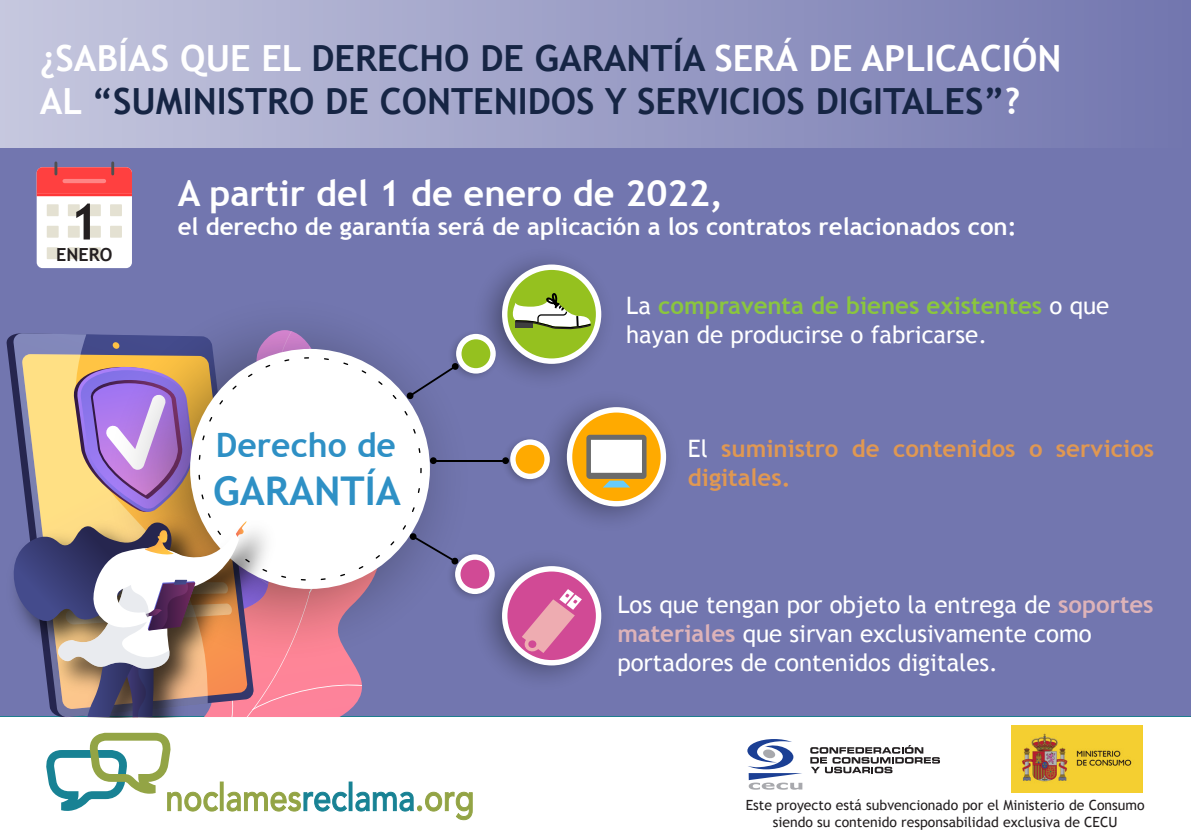
<style>
.page{position:relative;width:1191px;height:840px;background:#fff}
.page>*{position:absolute;margin:0;border:0;box-sizing:border-box;transform-origin:0 0}
.Mayus_blanco{font:700 50px "Trebuchet MS";color:#231f20}
.Mayus_blanco-2{font:700 39.6px "Trebuchet MS";color:#2e90c5}
.TIT_1{font:700 36px "Trebuchet MS";color:#162544}
.TIT_1-2{font:700 36px "Trebuchet MS";color:#fff}
.Mayus_blanco-3{font:700 36px "Trebuchet MS";color:#fff}
.Mayus_blanco-4{font:700 33.6px "Trebuchet MS";color:#2e90c5}
.Mayus_blanco-5{font:24px/28.8px "Trebuchet MS";color:#fff}
.Mayus_blanco-6{font:700 24px "Trebuchet MS";color:#fff}
.Mayus_blanco-7{font:700 24px/28.8px "Trebuchet MS";color:#e09852}
.Mayus_blanco-8{font:700 18px "Trebuchet MS";color:#231f20}
.t1{font:14px/16.8px "Trebuchet MS";color:#231f20;text-align:center}
.s1{color:#162544}
.s2{color:#fff}
.s3{font-weight:700;color:#8bc63e}
.s4{font-weight:400;color:#fff}
.s5{font-weight:700;color:#ddb3b9}
</style>
<div class="page">
<svg style="left:747px;top:739px;width:55px;height:50px"></svg>
<svg style="left:810px;top:745px;width:130px;height:27px"></svg>
<div style="left:220px;top:781px;width:3px;height:29px;border:1px solid #93a445"></div>
<svg style="left:226px;top:791px;width:121px;height:20px"></svg>
<div style="left:349px;top:781px;width:3px;height:29px;border:1px solid #188294"></div>
<svg style="left:355px;top:791px;width:118px;height:28px"></svg>
<svg style="left:46px;top:732px;width:172px;height:79px"></svg>
<img style="left:1011px;top:725px;width:131px;height:66px">
<div style="left:0;top:688px;width:1191px;height:28px;background:#7276af"></div>
<div style="left:0;top:0;width:1191px;height:714px;background:#7276af"></div>
<svg style="left:386px;top:364px;width:36px;height:216px;background:#dddde8"></svg>
<svg style="left:471px;top:246px;width:144px;height:143px"></svg>
<svg style="left:446px;top:329px;width:53px;height:52px"></svg>
<svg style="left:471px;top:547px;width:144px;height:144px"></svg>
<svg style="left:445px;top:549px;width:53px;height:52px"></svg>
<svg style="left:536px;top:388px;width:143px;height:144px"></svg>
<svg style="left:501px;top:434px;width:52px;height:52px"></svg>
<svg style="left:510px;top:439px;width:40px;height:40px"></svg>
<svg style="left:406px;top:334px;width:90px;height:65px"></svg>
<hr style="left:433px;top:459px;width:73px;height:2px;background:#000">
<div style="left:430px;top:457px;width:7px;height:7px;background:#000;border-radius:50%"></div>
<div style="left:502px;top:457px;width:7px;height:7px;background:#000;border-radius:50%"></div>
<svg style="left:409px;top:532px;width:86px;height:61px"></svg>
<svg style="left:10px;top:330px;width:376px;height:386px;background:#bea7b0"></svg>
<div style="left:0;top:0;width:1191px;height:147px;background:linear-gradient(to right,#c6c8de,#7276af)"></div>
<div style="left:37px;top:167px;width:95px;height:101px;background:#fff;border-radius:6px"></div>
<hr style="left:37px;top:193px;width:95px;height:3px;background:#ff3737">
<svg style="left:37px;top:163px;width:95px;height:30px;background:#e84d54"></svg>
<div style="left:68px;top:204px;width:12px;height:12px;background:#e4e1d2"></div>
<div style="left:89px;top:204px;width:12px;height:12px;background:#e4e1d2"></div>
<div style="left:110px;top:204px;width:12px;height:12px;background:#e4e1d2"></div>
<div style="left:47px;top:226px;width:12px;height:11px;background:#e4e1d2"></div>
<div style="left:47px;top:204px;width:12px;height:12px;background:#e4e1d2"></div>
<div style="left:68px;top:226px;width:12px;height:11px;background:#e4e1d2"></div>
<div style="left:89px;top:226px;width:12px;height:11px;background:#e4e1d2"></div>
<div style="left:110px;top:226px;width:12px;height:11px;background:#e4e1d2"></div>
<div style="left:47px;top:247px;width:12px;height:12px;background:#e4e1d2"></div>
<div style="left:68px;top:247px;width:12px;height:12px;background:#e4e1d2"></div>
<div style="left:89px;top:247px;width:12px;height:12px;background:#e4e1d2"></div>
<svg style="left:567px;top:407px;width:99px;height:99px;background:#cdb384"></svg>
<svg style="left:502px;top:565px;width:99px;height:100px;background:#c57fad"></svg>
<svg style="left:502px;top:264px;width:99px;height:99px;background:#a2b776"></svg>
<p class="TIT_1-2" style="left:40px;top:36px;width:1023px">¿SABÍAS QUE EL <span class="s1">DERECHO DE GARANTÍA</span> SERÁ DE APLICACIÓN</p>
<p class="TIT_1" style="left:40px;top:79px;width:982px"><span class="s2">AL</span> “SUMINISTRO DE CONTENIDOS Y SERVICIOS DIGITALES”<span class="s2">?</span></p>
<p class="Mayus_blanco" style="left:70px;top:190px;width:31px">1</p>
<p class="Mayus_blanco-8" style="left:56px;top:243px;width:58px">ENERO</p>
<p class="Mayus_blanco-3" style="left:178px;top:170px;width:547px">A partir del 1 de enero de 2022,</p>
<p class="Mayus_blanco-6" style="left:178px;top:211px;width:840px">el derecho de garantía será de aplicación a los contratos relacionados con:</p>
<p class="Mayus_blanco-4" style="left:216px;top:424px;width:182px">Derecho de</p>
<p class="Mayus_blanco-2" style="left:213px;top:465px;width:189px">GARANTÍA</p>
<p class="Mayus_blanco-5" style="left:626px;top:291px;width:484px">La <span class="s3">compraventa de bienes existentes</span> o que hayan de producirse o fabricarse.</p>
<p class="Mayus_blanco-7" style="left:688px;top:434px;width:468px"><span class="s4">El</span> suministro de contenidos o servicios digitales.</p>
<p class="Mayus_blanco-5" style="left:617px;top:590px;width:538px">Los que tengan por objeto la entrega de <span class="s5">soportes materiales</span> que sirvan exclusivamente como portadores de contenidos digitales.</p>
<p class="t1" style="left:745px;top:796px;width:400px">Este proyecto está subvencionado por el Ministerio de Consumo siendo su contenido responsabilidad exclusiva de CECU</p>
</div>
